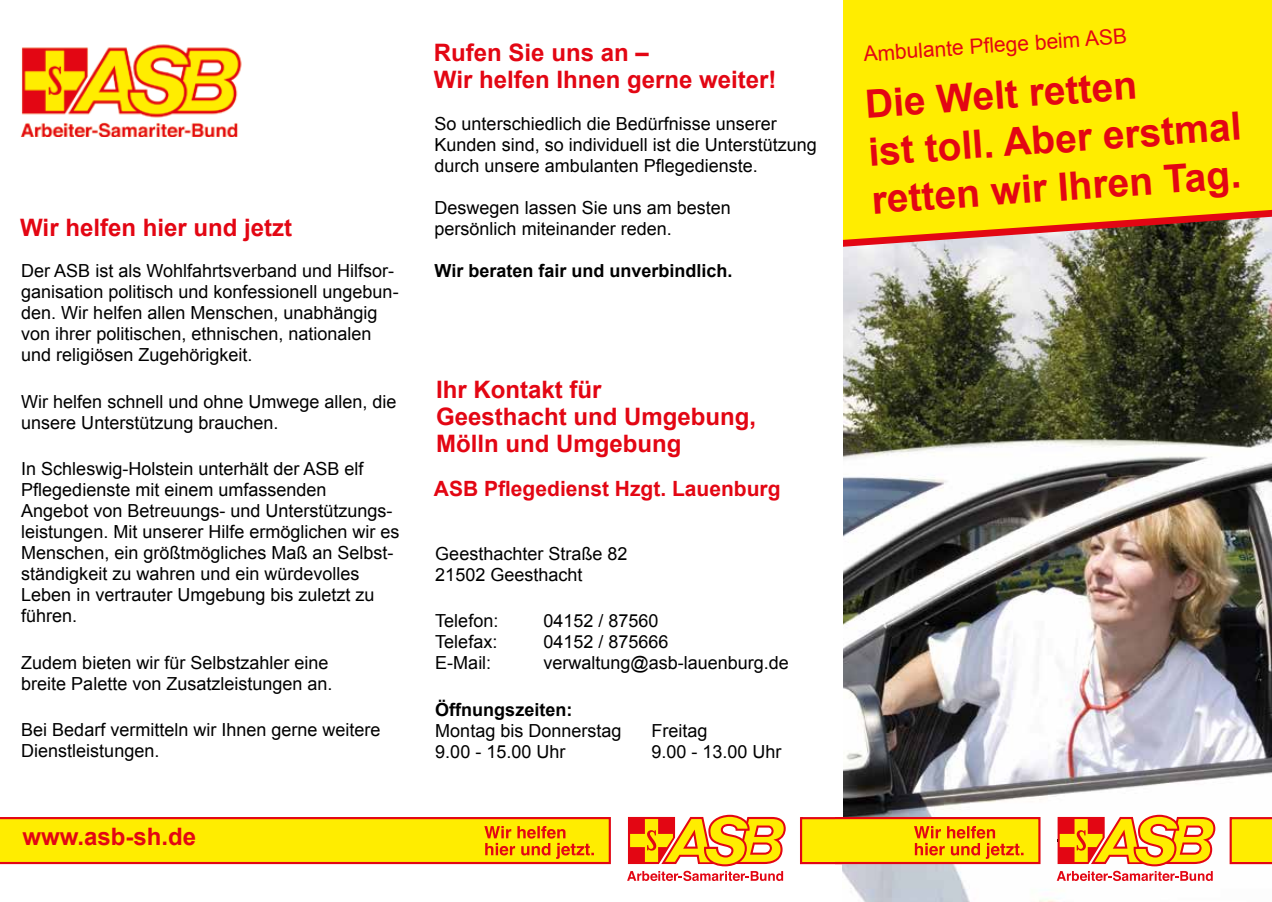
<style>
.page{position:relative;width:1272px;height:902px;background:#fff}
.page>*{position:absolute;margin:0;border:0;box-sizing:border-box;transform-origin:0 0}
.t1{font:700 39px/48px "Arial";color:#e30613}
.t2{font:700 24px/27px "Arial";color:#e30613}
.t3{font:700 21px "Arial";color:#e30613}
.t4{font:21px "Arial";color:#e30613}
.t5{font:18px/21px "Arial";color:#000}
.t6{font:700 18px "Arial";color:#000}
</style>
<div class="page">
<svg style="left:0;top:817px;width:611px;height:47px;background:#fbd002"></svg>
<svg style="left:627px;top:814px;width:158px;height:66px"></svg>
<img style="left:842px;top:247px;width:429px;height:654px">
<svg style="left:800px;top:814px;width:240px;height:51px;background:#f6c313"></svg>
<svg style="left:1228px;top:814px;width:43px;height:51px;background:#fbd21e"></svg>
<svg style="left:1056px;top:814px;width:159px;height:66px"></svg>
<img style="left:20px;top:44px;width:222px;height:93px">
<div style="left:843px;top:0;width:428px;height:210px;background:#ffed00"></div>
<svg style="left:843px;top:210px;width:428px;height:37px;background:#ca9a38"></svg>
<div style="left:834px;top:0;width:9px;height:816px;background:#fff"></div>
<h2 class="t2" style="left:20px;top:214px;width:273px">Wir helfen hier und jetzt</h2>
<p class="t5" style="left:21px;top:260px;width:379px">Der ASB ist als Wohlfahrtsverband und Hilfsor&shy;ganisation politisch und konfessionell ungebun&shy;den. Wir helfen allen Menschen, unabhängig von ihrer politischen, ethnischen, nationalen und religiösen Zugehörigkeit.</p>
<p class="t5" style="left:21px;top:391px;width:377px">Wir helfen schnell und ohne Umwege allen, die unsere Unterstützung brauchen.</p>
<p class="t5" style="left:21px;top:458px;width:380px">In Schleswig-Holstein unterhält der ASB elf Pflegedienste mit einem umfassenden<br>Angebot von Betreuungs- und Unterstützungs&shy;leistungen. Mit unserer Hilfe ermöglichen wir es Menschen, ein größtmögliches Maß an Selbst&shy;ständigkeit zu wahren und ein würdevolles Leben in vertrauter Umgebung bis zuletzt zu führen.</p>
<p class="t5" style="left:21px;top:652px;width:313px">Zudem bieten wir für Selbstzahler eine breite Palette von Zusatzleistungen an.</p>
<p class="t5" style="left:21px;top:719px;width:361px">Bei Bedarf vermitteln wir Ihnen gerne weitere<br>Dienstleistungen.</p>
<h2 class="t2" style="left:22px;top:823px;width:175px">www.asb-sh.de</h2>
<h2 class="t2" style="left:434px;top:40px;width:344px">Rufen Sie uns an –<br>Wir helfen Ihnen gerne weiter!</h2>
<p class="t5" style="left:434px;top:113px;width:384px">So unterschiedlich die Bedürfnisse unserer<br>Kunden sind, so individuell ist die Unterstützung durch unsere ambulanten Pflegedienste.</p>
<p class="t5" style="left:434px;top:197px;width:298px">Deswegen lassen Sie uns am besten persönlich miteinander reden.</p>
<p class="t6" style="left:434px;top:259px;width:299px">Wir beraten fair und unverbindlich.</p>
<h2 class="t2" style="left:436px;top:377px;width:322px">Ihr Kontakt für<br>Geesthacht und Umgebung,<br>Mölln und Umgebung</h2>
<p class="t3" style="left:434px;top:474px;width:348px">ASB Pflegedienst Hzgt. Lauenburg</p>
<p class="t5" style="left:435px;top:543px;width:194px">Geesthachter Straße 82<br>21502 Geesthacht</p>
<p class="t5" style="left:435px;top:610px;width:65px">Telefon:</p>
<p class="t5" style="left:543px;top:610px;width:117px">04152 / 87560</p>
<p class="t5" style="left:435px;top:631px;width:64px">Telefax:</p>
<p class="t5" style="left:543px;top:631px;width:127px">04152 / 875666</p>
<p class="t5" style="left:435px;top:652px;width:57px">E-Mail:</p>
<p class="t5" style="left:543px;top:652px;width:247px">verwaltung@asb-lauenburg.de</p>
<p class="t6" style="left:435px;top:697px;width:138px">Öffnungszeiten:</p>
<p class="t5" style="left:435px;top:720px;width:188px">Montag bis Donnerstag</p>
<p class="t5" style="left:651px;top:720px;width:58px">Freitag</p>
<p class="t5" style="left:435px;top:741px;width:132px">9.00 - 15.00 Uhr</p>
<p class="t5" style="left:651px;top:741px;width:132px">9.00 - 13.00 Uhr</p>
<p class="t4" style="left:862px;top:40px;width:265px;rotate:-4deg">Ambulante Pfl ege beim ASB</p>
<h1 class="t1" style="left:863px;top:81px;width:375px;rotate:-4deg">Die Welt retten<br>ist toll. Aber erstmal retten wir Ihren Tag.</h1>
</div>
